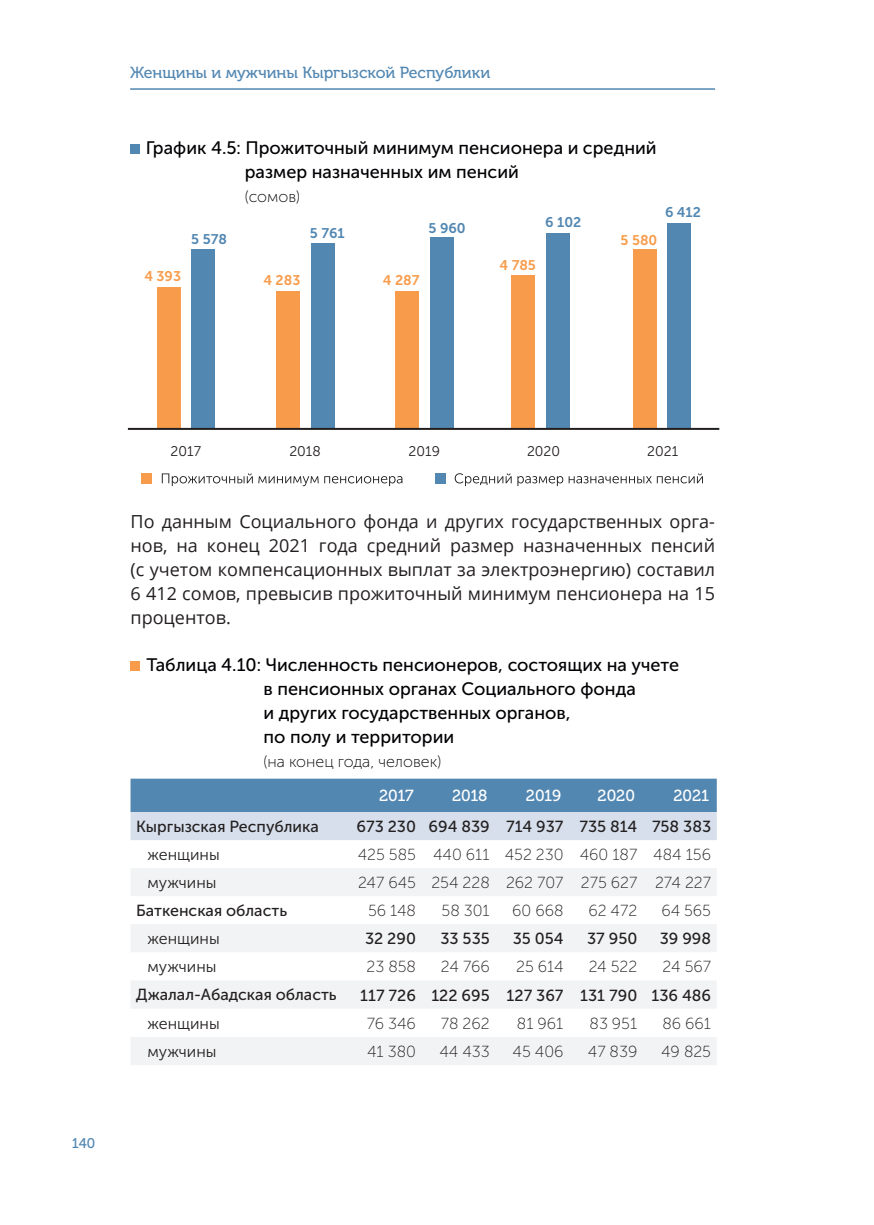
<style>
.page{position:relative;width:874px;height:1225px;background:#fff}
.page>*{position:absolute;margin:0;border:0;box-sizing:border-box;transform-origin:0 0}
.t1{font:18px/24px "Open Sans";color:#231f20;text-align:justify}
.t2{font:18px "Museo Sans Cyrl 500";color:#010104}
.t3{font:16px "Museo Sans Cyrl 100";color:#231f20}
.t4{font:16px "Museo Sans Cyrl 500";color:#231f20}
.t5{font:16px "Museo Sans Cyrl 300";color:#231f20}
.t6{font:16px "Museo Cyrl 500";color:#5287b2}
.t7{font:16px "Museo Sans Cyrl 100";color:#010104}
.t8{font:16px "Museo Cyrl 500";color:#fff}
.t9{font:14px "Museo Sans Cyrl 700";color:#f89c4b}
.t10{font:14px "Museo Sans Cyrl 700";color:#5287b2}
.t11{font:14px "Museo Sans Cyrl 300";color:#231f20}
.t12{font:14px "Museo Cyrl 500";color:#5287b2}
</style>
<div class="page">
<hr style="left:130px;top:88px;width:584px;height:2px;background:#5287b2">
<div style="left:130px;top:662px;width:10px;height:9px;background:#f89c4b"></div>
<div style="left:130px;top:145px;width:10px;height:9px;background:#5287b2"></div>
<svg style="left:162px;top:473px;width:156px;height:13px"></svg>
<svg style="left:324px;top:476px;width:78px;height:10px"></svg>
<div style="left:141px;top:473px;width:11px;height:11px;background:#f89c4b"></div>
<svg style="left:454px;top:473px;width:57px;height:13px"></svg>
<svg style="left:517px;top:473px;width:185px;height:13px"></svg>
<div style="left:434px;top:473px;width:11px;height:11px;background:#5287b2"></div>
<div style="left:666px;top:223px;width:24px;height:206px;background:#5287b2"></div>
<div style="left:632px;top:250px;width:24px;height:179px;background:#f89c4b"></div>
<div style="left:545px;top:233px;width:24px;height:196px;background:#5287b2"></div>
<div style="left:511px;top:275px;width:24px;height:154px;background:#f89c4b"></div>
<div style="left:429px;top:237px;width:24px;height:192px;background:#5287b2"></div>
<div style="left:395px;top:291px;width:24px;height:138px;background:#f89c4b"></div>
<div style="left:310px;top:244px;width:24px;height:185px;background:#5287b2"></div>
<div style="left:276px;top:291px;width:24px;height:138px;background:#f89c4b"></div>
<div style="left:191px;top:250px;width:24px;height:179px;background:#5287b2"></div>
<div style="left:157px;top:288px;width:24px;height:141px;background:#f89c4b"></div>
<hr style="left:128px;top:428px;width:591px;height:2px;background:#231f20">
<svg style="left:130px;top:778px;width:586px;height:62px;background:#8fb0cc"></svg>
<svg style="left:131px;top:868px;width:585px;height:197px;fill:#f2f3f4"></svg>
<p class="t6" style="left:130px;top:64px;width:361px">Женщины и мужчины Кыргызской Республики</p>
<p class="t2" style="left:146px;top:138px;width:512px">График 4.5: Прожиточный минимум пенсионера и средний</p>
<p class="t2" style="left:245px;top:162px;width:275px">размер назначенных им пенсий</p>
<p class="t7" style="left:245px;top:188px;width:57px">(сомов)</p>
<p class="t9" style="left:144px;top:268px;width:38px">4 393</p>
<p class="t10" style="left:191px;top:231px;width:37px">5 578</p>
<p class="t10" style="left:310px;top:225px;width:36px">5 761</p>
<p class="t9" style="left:263px;top:272px;width:38px">4 283</p>
<p class="t10" style="left:428px;top:220px;width:39px">5 960</p>
<p class="t9" style="left:383px;top:273px;width:38px">4 287</p>
<p class="t10" style="left:545px;top:214px;width:38px">6 102</p>
<p class="t9" style="left:499px;top:257px;width:38px">4 785</p>
<p class="t9" style="left:620px;top:232px;width:38px">5 580</p>
<p class="t10" style="left:664px;top:204px;width:38px">6 412</p>
<p class="t12" style="left:72px;top:1135px;width:25px">140</p>
<p class="t11" style="left:170px;top:443px;width:32px">2017</p>
<p class="t11" style="left:289px;top:443px;width:33px">2018</p>
<p class="t11" style="left:408px;top:443px;width:33px">2019</p>
<p class="t11" style="left:527px;top:443px;width:35px">2020</p>
<p class="t11" style="left:647px;top:443px;width:33px">2021</p>
<p class="t1" style="left:130px;top:509px;width:585px">По данным Социального фонда и других государственных орга&shy;нов, на конец 2021 года средний размер назначенных пенсий (с учетом компенсационных выплат за электроэнергию) составил 6 412 сомов, превысив прожиточный минимум пенсионера на 15 процентов.</p>
<p class="t2" style="left:146px;top:654px;width:534px">Таблица 4.10: Численность пенсионеров, состоящих на учете</p>
<p class="t2" style="left:263px;top:678px;width:373px">в пенсионных органах Социального фонда</p>
<p class="t2" style="left:263px;top:702px;width:309px">и других государственных органов,</p>
<p class="t2" style="left:263px;top:726px;width:192px">по полу и территории</p>
<p class="t7" style="left:263px;top:752px;width:179px">(на конец года, человек)</p>
<p class="t8" style="left:379px;top:787px;width:36px">2017</p>
<p class="t8" style="left:452px;top:787px;width:37px">2018</p>
<p class="t8" style="left:525px;top:787px;width:37px">2019</p>
<p class="t8" style="left:597px;top:787px;width:39px">2020</p>
<p class="t8" style="left:673px;top:787px;width:37px">2021</p>
<p class="t4" style="left:136px;top:818px;width:184px">Кыргызская Республика</p>
<p class="t4" style="left:356px;top:818px;width:61px">673 230</p>
<p class="t4" style="left:428px;top:818px;width:63px">694 839</p>
<p class="t4" style="left:506px;top:818px;width:59px">714 937</p>
<p class="t4" style="left:579px;top:818px;width:59px">735 814</p>
<p class="t4" style="left:651px;top:818px;width:61px">758 383</p>
<p class="t5" style="left:147px;top:846px;width:74px">женщины</p>
<p class="t3" style="left:357px;top:846px;width:60px">425 585</p>
<p class="t3" style="left:433px;top:846px;width:58px">440 611</p>
<p class="t3" style="left:504px;top:846px;width:60px">452 230</p>
<p class="t3" style="left:579px;top:846px;width:59px">460 187</p>
<p class="t3" style="left:653px;top:846px;width:59px">484 156</p>
<p class="t5" style="left:147px;top:874px;width:70px">мужчины</p>
<p class="t3" style="left:358px;top:874px;width:59px">247 645</p>
<p class="t3" style="left:431px;top:874px;width:60px">254 228</p>
<p class="t3" style="left:506px;top:874px;width:59px">262 707</p>
<p class="t3" style="left:580px;top:874px;width:58px">275 627</p>
<p class="t3" style="left:654px;top:874px;width:58px">274 227</p>
<p class="t4" style="left:136px;top:902px;width:152px">Баткенская область</p>
<p class="t3" style="left:368px;top:902px;width:49px">56 148</p>
<p class="t3" style="left:441px;top:902px;width:50px">58 301</p>
<p class="t3" style="left:512px;top:902px;width:53px">60 668</p>
<p class="t3" style="left:588px;top:902px;width:50px">62 472</p>
<p class="t3" style="left:661px;top:902px;width:51px">64 565</p>
<p class="t5" style="left:147px;top:930px;width:74px">женщины</p>
<p class="t4" style="left:365px;top:930px;width:52px">32 290</p>
<p class="t4" style="left:440px;top:930px;width:51px">33 535</p>
<p class="t4" style="left:512px;top:930px;width:52px">35 054</p>
<p class="t4" style="left:586px;top:930px;width:52px">37 950</p>
<p class="t4" style="left:659px;top:930px;width:53px">39 998</p>
<p class="t5" style="left:147px;top:958px;width:70px">мужчины</p>
<p class="t3" style="left:366px;top:958px;width:51px">23 858</p>
<p class="t3" style="left:440px;top:958px;width:50px">24 766</p>
<p class="t3" style="left:516px;top:958px;width:49px">25 614</p>
<p class="t3" style="left:588px;top:958px;width:50px">24 522</p>
<p class="t3" style="left:662px;top:958px;width:50px">24 567</p>
<p class="t4" style="left:136px;top:986px;width:202px">Джалал-Абадская область</p>
<p class="t4" style="left:360px;top:986px;width:57px">117 726</p>
<p class="t4" style="left:431px;top:986px;width:60px">122 695</p>
<p class="t4" style="left:506px;top:986px;width:58px">127 367</p>
<p class="t4" style="left:580px;top:986px;width:58px">131 790</p>
<p class="t4" style="left:651px;top:986px;width:61px">136 486</p>
<p class="t5" style="left:147px;top:1014px;width:74px">женщины</p>
<p class="t3" style="left:366px;top:1015px;width:51px">76 346</p>
<p class="t3" style="left:440px;top:1015px;width:50px">78 262</p>
<p class="t3" style="left:516px;top:1015px;width:48px">81 961</p>
<p class="t3" style="left:589px;top:1015px;width:49px">83 951</p>
<p class="t3" style="left:662px;top:1015px;width:50px">86 661</p>
<p class="t5" style="left:147px;top:1042px;width:70px">мужчины</p>
<p class="t3" style="left:367px;top:1043px;width:50px">41 380</p>
<p class="t3" style="left:439px;top:1043px;width:52px">44 433</p>
<p class="t3" style="left:512px;top:1043px;width:52px">45 406</p>
<p class="t3" style="left:587px;top:1043px;width:51px">47 839</p>
<p class="t3" style="left:660px;top:1043px;width:51px">49 825</p>
</div>
